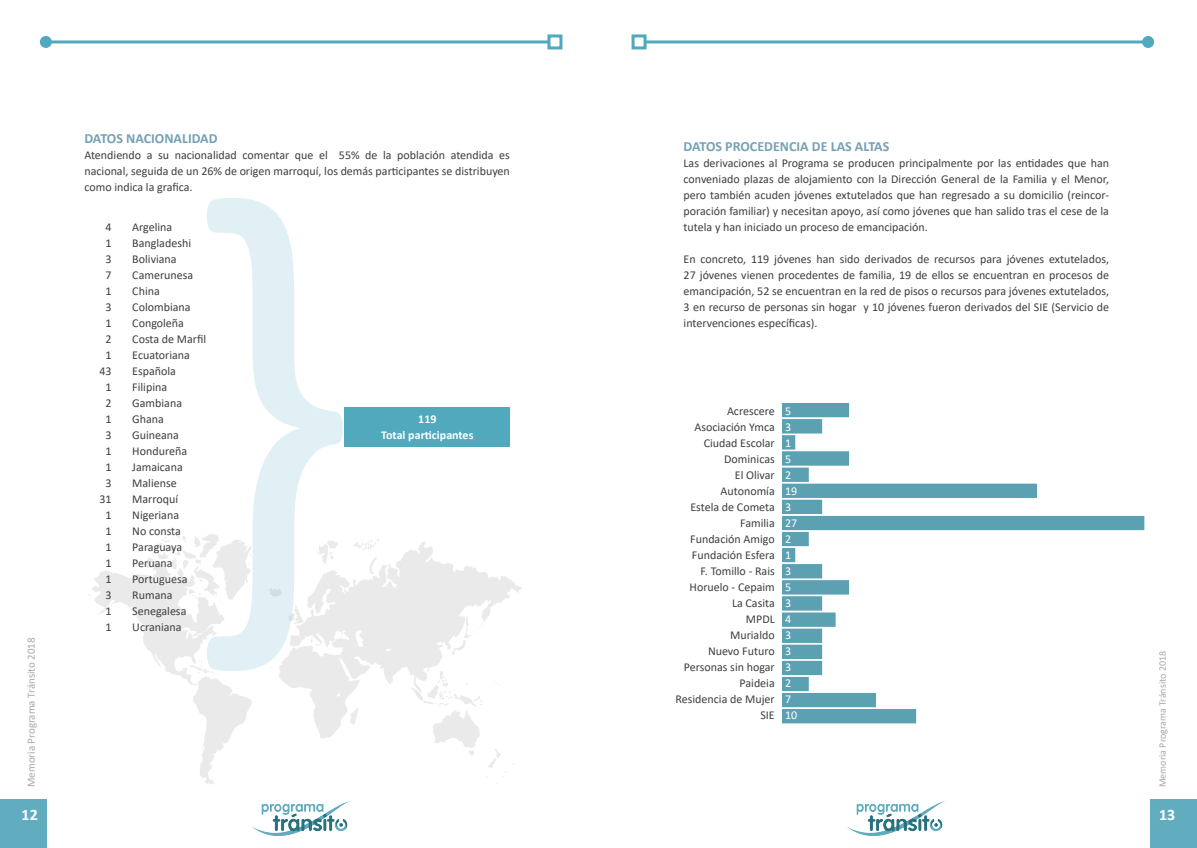
<style>
.page{position:relative;width:1197px;height:848px;background:#fff}
.page>*{position:absolute;margin:0;border:0;box-sizing:border-box;transform-origin:0 0}
.t1{font:560px "Calibri";color:#62b1c5}
.t2{font:700 16px "Calibri";color:#fff}
.subtitulo{font:700 14px "Calibri";color:#74a1b5}
.t3{font:12px/16px "Calibri";color:#3e3e3f;text-align:justify}
.t4{font:12px "Calibri";color:#fff}
.t5{font:700 12px "Calibri";color:#fff}
.t6{font:11px "Calibri";color:#a8a9ad}
.t7{font:10px "Calibri";color:#a8a9ad}
</style>
<div class="page">
<div style="left:0;top:800px;width:46px;height:48px;background:#61adbf"></div>
<div style="left:1150px;top:800px;width:46px;height:48px;background:#61adbf"></div>
<img style="left:251px;top:801px;width:99px;height:35px">
<img style="left:846px;top:801px;width:99px;height:35px">
<hr style="left:645px;top:40px;width:502px;height:3px;background:#51a9be">
<div style="left:631px;top:34px;width:15px;height:15px;border:3px solid #51a9be"></div>
<div style="left:1141px;top:36px;width:12px;height:12px;background:#51a9be;border-radius:50%"></div>
<hr style="left:46px;top:40px;width:503px;height:3px;background:#51a9be">
<div style="left:547px;top:34px;width:15px;height:15px;border:3px solid #51a9be"></div>
<div style="left:40px;top:36px;width:12px;height:12px;background:#51a9be;border-radius:50%"></div>
<img style="left:88px;top:532px;width:433px;height:252px">
<div style="left:344px;top:407px;width:166px;height:40px;background:#51a9be"></div>
<img style="left:782px;top:403px;width:363px;height:321px">
<p class="t6" style="left:24px;top:787px;width:151px;rotate:-90deg">Memoria Programa Tránsito 2018</p>
<p class="subtitulo" style="left:84px;top:128px;width:135px">DATOS NACIONALIDAD</p>
<p class="t3" style="left:84px;top:147px;width:427px">Atendiendo a su nacionalidad comentar que el 55% de la población atendida es nacional, seguida de un 26% de origen marroquí, los demás participantes se distribuyen como indica la grafica.</p>
<p class="t3" style="left:105px;top:219px;width:8px">4</p>
<p class="t3" style="left:105px;top:235px;width:8px">1</p>
<p class="t3" style="left:105px;top:251px;width:8px">3</p>
<p class="t3" style="left:105px;top:267px;width:8px">7</p>
<p class="t3" style="left:105px;top:283px;width:8px">1</p>
<p class="t3" style="left:105px;top:299px;width:8px">3</p>
<p class="t3" style="left:105px;top:315px;width:8px">1</p>
<p class="t3" style="left:105px;top:331px;width:8px">2</p>
<p class="t3" style="left:105px;top:347px;width:8px">1</p>
<p class="t3" style="left:99px;top:363px;width:14px">43</p>
<p class="t3" style="left:105px;top:379px;width:8px">1</p>
<p class="t3" style="left:105px;top:395px;width:8px">2</p>
<p class="t3" style="left:105px;top:411px;width:8px">1</p>
<p class="t3" style="left:105px;top:427px;width:8px">3</p>
<p class="t3" style="left:105px;top:443px;width:8px">1</p>
<p class="t3" style="left:105px;top:459px;width:8px">1</p>
<p class="t3" style="left:105px;top:475px;width:8px">3</p>
<p class="t3" style="left:99px;top:491px;width:14px">31</p>
<p class="t3" style="left:105px;top:507px;width:8px">1</p>
<p class="t3" style="left:105px;top:523px;width:8px">1</p>
<p class="t3" style="left:105px;top:539px;width:8px">1</p>
<p class="t3" style="left:105px;top:555px;width:8px">1</p>
<p class="t3" style="left:105px;top:571px;width:8px">1</p>
<p class="t3" style="left:105px;top:587px;width:8px">3</p>
<p class="t3" style="left:105px;top:603px;width:8px">1</p>
<p class="t3" style="left:105px;top:619px;width:8px">1</p>
<h1 class="t1" style="left:175px;top:8px;width:177px">}</h1>
<p class="t3" style="left:132px;top:219px;width:42px">Argelina</p>
<p class="t3" style="left:132px;top:235px;width:60px">Bangladeshi</p>
<p class="t3" style="left:132px;top:251px;width:46px">Boliviana</p>
<p class="t3" style="left:132px;top:267px;width:62px">Camerunesa</p>
<p class="t3" style="left:132px;top:283px;width:29px">China</p>
<p class="t3" style="left:132px;top:299px;width:60px">Colombiana</p>
<p class="t3" style="left:132px;top:315px;width:53px">Congoleña</p>
<p class="t3" style="left:132px;top:331px;width:75px">Costa de Marfil</p>
<p class="t3" style="left:132px;top:347px;width:59px">Ecuatoriana</p>
<p class="t3" style="left:132px;top:363px;width:45px">Española</p>
<p class="t3" style="left:132px;top:379px;width:36px">Filipina</p>
<p class="t3" style="left:132px;top:395px;width:51px">Gambiana</p>
<p class="t3" style="left:132px;top:411px;width:33px">Ghana</p>
<p class="t3" style="left:132px;top:427px;width:48px">Guineana</p>
<p class="t3" style="left:132px;top:443px;width:56px">Hondureña</p>
<p class="t3" style="left:132px;top:459px;width:52px">Jamaicana</p>
<p class="t3" style="left:132px;top:475px;width:46px">Maliense</p>
<p class="t3" style="left:132px;top:491px;width:47px">Marroquí</p>
<p class="t3" style="left:132px;top:507px;width:48px">Nigeriana</p>
<p class="t3" style="left:132px;top:523px;width:50px">No consta</p>
<p class="t3" style="left:132px;top:539px;width:51px">Paraguaya</p>
<p class="t3" style="left:132px;top:555px;width:42px">Peruana</p>
<p class="t3" style="left:132px;top:571px;width:57px">Portuguesa</p>
<p class="t3" style="left:132px;top:587px;width:42px">Rumana</p>
<p class="t3" style="left:132px;top:603px;width:56px">Senegalesa</p>
<p class="t3" style="left:132px;top:619px;width:51px">Ucraniana</p>
<p class="t5" style="left:418px;top:410px;width:20px">119</p>
<p class="t5" style="left:381px;top:426px;width:94px">Total participantes</p>
<p class="subtitulo" style="left:683px;top:136px;width:207px">DATOS PROCEDENCIA DE LAS ALTAS</p>
<p class="t3" style="left:683px;top:155px;width:427px">Las derivaciones al Programa se producen principalmente por las entidades que han conveniado plazas de alojamiento con la Dirección General de la Familia y el Menor, pero también acuden jóvenes extutelados que han regresado a su domicilio (reincor&shy;poración familiar) y necesitan apoyo, así como jóvenes que han salido tras el cese de la tutela y han iniciado un proceso de emancipación.</p>
<p class="t3" style="left:683px;top:251px;width:427px">En concreto, 119 jóvenes han sido derivados de recursos para jóvenes extutelados, 27 jóvenes vienen procedentes de familia, 19 de ellos se encuentran en procesos de emancipación, 52 se encuentran en la red de pisos o recursos para jóvenes extutelados, 3 en recurso de personas sin hogar y 10 jóvenes fueron derivados del SIE (Servicio de intervenciones específicas).</p>
<p class="t3" style="left:727px;top:403px;width:49px">Acrescere</p>
<p class="t3" style="left:694px;top:419px;width:82px">Asociación Ymca</p>
<p class="t3" style="left:703px;top:435px;width:73px">Ciudad Escolar</p>
<p class="t3" style="left:724px;top:451px;width:52px">Dominicas</p>
<p class="t3" style="left:734px;top:467px;width:41px">El Olivar</p>
<p class="t3" style="left:720px;top:483px;width:56px">Autonomía</p>
<p class="t3" style="left:690px;top:499px;width:86px">Estela de Cometa</p>
<p class="t3" style="left:740px;top:515px;width:36px">Familia</p>
<p class="t3" style="left:690px;top:531px;width:86px">Fundación Amigo</p>
<p class="t3" style="left:692px;top:547px;width:84px">Fundación Esfera</p>
<p class="t3" style="left:700px;top:563px;width:76px">F. Tomillo - Rais</p>
<p class="t3" style="left:689px;top:579px;width:87px">Horuelo - Cepaim</p>
<p class="t3" style="left:732px;top:595px;width:44px">La Casita</p>
<p class="t3" style="left:745px;top:611px;width:30px">MPDL</p>
<p class="t3" style="left:730px;top:627px;width:46px">Murialdo</p>
<p class="t3" style="left:708px;top:643px;width:68px">Nuevo Futuro</p>
<p class="t3" style="left:683px;top:659px;width:92px">Personas sin hogar</p>
<p class="t3" style="left:739px;top:675px;width:37px">Paideia</p>
<p class="t3" style="left:675px;top:691px;width:101px">Residencia de Mujer</p>
<p class="t3" style="left:760px;top:707px;width:16px">SIE</p>
<p class="t4" style="left:785px;top:403px;width:8px">5</p>
<p class="t4" style="left:785px;top:419px;width:8px">3</p>
<p class="t4" style="left:785px;top:435px;width:8px">1</p>
<p class="t4" style="left:785px;top:451px;width:8px">5</p>
<p class="t4" style="left:785px;top:467px;width:8px">2</p>
<p class="t4" style="left:785px;top:483px;width:14px">19</p>
<p class="t4" style="left:785px;top:499px;width:8px">3</p>
<p class="t4" style="left:785px;top:515px;width:14px">27</p>
<p class="t4" style="left:785px;top:531px;width:8px">2</p>
<p class="t4" style="left:785px;top:547px;width:8px">1</p>
<p class="t4" style="left:785px;top:563px;width:8px">3</p>
<p class="t4" style="left:785px;top:579px;width:8px">5</p>
<p class="t4" style="left:785px;top:595px;width:8px">3</p>
<p class="t4" style="left:785px;top:611px;width:8px">4</p>
<p class="t4" style="left:785px;top:627px;width:8px">3</p>
<p class="t4" style="left:785px;top:643px;width:8px">3</p>
<p class="t4" style="left:785px;top:659px;width:8px">3</p>
<p class="t4" style="left:785px;top:675px;width:8px">2</p>
<p class="t4" style="left:785px;top:691px;width:8px">7</p>
<p class="t4" style="left:785px;top:707px;width:14px">10</p>
<p class="t7" style="left:1155px;top:787px;width:138px;rotate:-90deg">Memoria Programa Tránsito 2018</p>
<h2 class="t2" style="left:22px;top:803px;width:18px">12</h2>
<h2 class="t2" style="left:1158px;top:803px;width:18px">13</h2>
</div>
